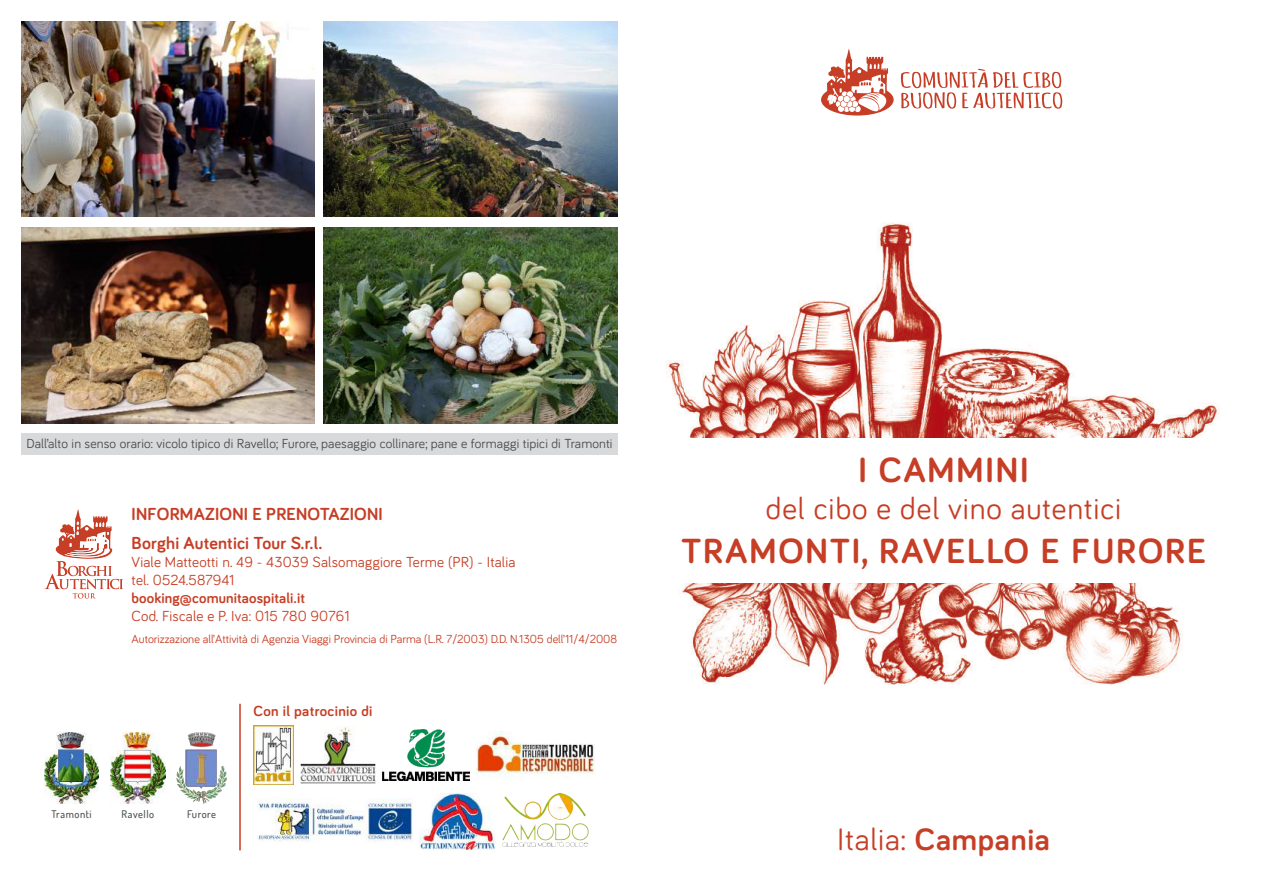
<style>
.page{position:relative;width:1263px;height:893px;background:#fff}
.page>*{position:absolute;margin:0;border:0;box-sizing:border-box;transform-origin:0 0}
.t1{font:700 36px "Bariol";letter-spacing:.05em;color:#c63e25}
.t2{font:700 31.8px "Bariol";letter-spacing:.025em;color:#c63e25}
.t3{font:31.5px "Bariol";letter-spacing:.025em;color:#c63e25}
.t4{font:700 18px/29.1px "Bariol";letter-spacing:.01em;color:#c63e25}
.t5{font:15px/18px "Bariol";letter-spacing:.01em;color:#c63e25}
.t6{font:700 15px "Bariol";letter-spacing:.01em;color:#c63e25}
.t7{font:13.5px "Bariol";letter-spacing:.01em;color:#4b4c4d}
.t8{font:12px "Bariol";color:#c63e25}
.t9{font:500 10.5px "Dosis";letter-spacing:.05em;color:#4b4c4d}
.s1{font-weight:400}
</style>
<div class="page">
<img style="left:667px;top:222px;width:552px;height:463px">
<div style="left:645px;top:438px;width:578px;height:145px;background:#fff"></div>
<svg style="left:44px;top:509px;width:79px;height:90px"></svg>
<img style="left:324px;top:21px;width:293px;height:196px">
<img style="left:21px;top:21px;width:294px;height:196px">
<img style="left:324px;top:227px;width:293px;height:196px">
<img style="left:21px;top:227px;width:294px;height:196px">
<svg style="left:821px;top:49px;width:73px;height:67px"></svg>
<svg style="left:900px;top:65px;width:162px;height:44px"></svg>
<img style="left:253px;top:725px;width:40px;height:59px">
<img style="left:477px;top:732px;width:117px;height:46px">
<img style="left:300px;top:727px;width:76px;height:56px">
<img style="left:383px;top:730px;width:87px;height:50px">
<img style="left:257px;top:799px;width:155px;height:43px">
<img style="left:503px;top:794px;width:86px;height:53px">
<img style="left:419px;top:793px;width:77px;height:56px">
<hr style="left:239px;top:704px;width:2px;height:146px;background:#c63e25">
<div style="left:21px;top:433px;width:597px;height:22px;background:#d8d9db"></div>
<img style="left:177px;top:732px;width:50px;height:71px">
<img style="left:111px;top:732px;width:54px;height:71px">
<img style="left:44px;top:732px;width:55px;height:71px">
<p class="t7" style="left:26px;top:435px;width:588px">Dall’alto in senso orario: vicolo tipico di Ravello; Furore, paesaggio collinare; pane e formaggi tipici di Tramonti</p>
<h3 class="t4" style="left:132px;top:499px;width:252px">INFORMAZIONI E PRENOTAZIONI<br>Borghi Autentici Tour S.r.l.</h3>
<p class="t5" style="left:132px;top:552px;width:385px">Viale Matteotti n. 49 - 43039 Salsomaggiore Terme (PR) - Italia tel. 0524.587941</p>
<p class="t6" style="left:132px;top:588px;width:175px">booking@comunitaospitali.it</p>
<p class="t5" style="left:132px;top:606px;width:220px">Cod. Fiscale e P. Iva: 015 780 90761</p>
<p class="t8" style="left:132px;top:631px;width:487px">Autorizzazione all’Attività di Agenzia Viaggi Provincia di Parma (L.R. 7/2003) D.D. N.1305 dell’11/4/2008</p>
<p class="t9" style="left:52px;top:807px;width:42px">Tramonti</p>
<p class="t9" style="left:122px;top:807px;width:34px">Ravello</p>
<p class="t9" style="left:187px;top:807px;width:30px">Furore</p>
<p class="t6" style="left:253px;top:700px;width:120px">Con il patrocinio di</p>
<h1 class="t1" style="left:858px;top:445px;width:172px">I CAMMINI</h1>
<h3 class="t3" style="left:766px;top:488px;width:357px">del cibo e del vino autentici</h3>
<h1 class="t1" style="left:681px;top:526px;width:526px">TRAMONTI, RAVELLO E FURORE</h1>
<h2 class="t2" style="left:837px;top:818px;width:214px"><span class="s1">Italia:</span> Campania</h2>
</div>
